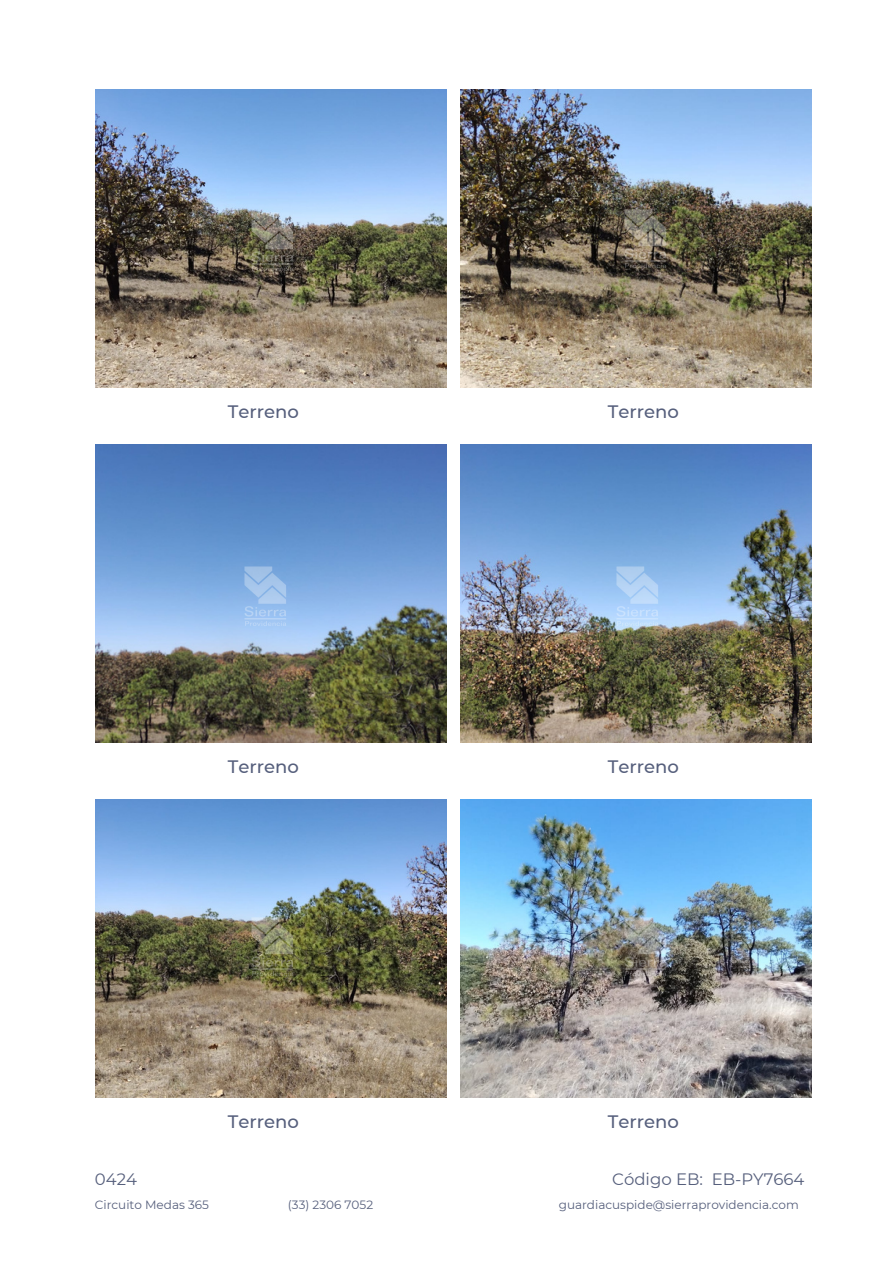
<style>
.page{position:relative;width:894px;height:1264px;background:#fff}
.page>*{position:absolute;margin:0;border:0;box-sizing:border-box;transform-origin:0 0}
.t1{font:500 18px "Montserrat";color:#565f7c}
.t2{font:16.5px "Montserrat";color:#565f7c}
.t3{font:12px "Montserrat";color:#565f7c}
</style>
<div class="page">
<img style="left:460px;top:89px;width:351px;height:298px">
<img style="left:95px;top:89px;width:351px;height:298px">
<img style="left:460px;top:444px;width:351px;height:298px">
<img style="left:95px;top:444px;width:351px;height:298px">
<img style="left:460px;top:799px;width:351px;height:298px">
<img style="left:95px;top:799px;width:351px;height:298px">
<img style="left:244px;top:910px;width:54px;height:72px">
<img style="left:616px;top:910px;width:54px;height:72px">
<img style="left:236px;top:560px;width:54px;height:72px">
<img style="left:608px;top:560px;width:54px;height:72px">
<img style="left:244px;top:205px;width:54px;height:72px">
<img style="left:616px;top:202px;width:54px;height:72px">
<h1 class="t1" style="left:228px;top:401px;width:73px">Terreno</h1>
<h1 class="t1" style="left:607px;top:401px;width:73px">Terreno</h1>
<h1 class="t1" style="left:228px;top:755px;width:73px">Terreno</h1>
<h1 class="t1" style="left:607px;top:755px;width:73px">Terreno</h1>
<h1 class="t1" style="left:228px;top:1110px;width:73px">Terreno</h1>
<h1 class="t1" style="left:607px;top:1110px;width:73px">Terreno</h1>
<h2 class="t2" style="left:95px;top:1169px;width:44px">0424</h2>
<h2 class="t2" style="left:612px;top:1169px;width:194px">Código EB: EB-PY7664</h2>
<p class="t3" style="left:95px;top:1197px;width:116px">Circuito Medas 365</p>
<p class="t3" style="left:288px;top:1197px;width:87px">(33) 2306 7052</p>
<p class="t3" style="left:558px;top:1197px;width:241px">guardiacuspide@sierraprovidencia.com</p>
</div>
